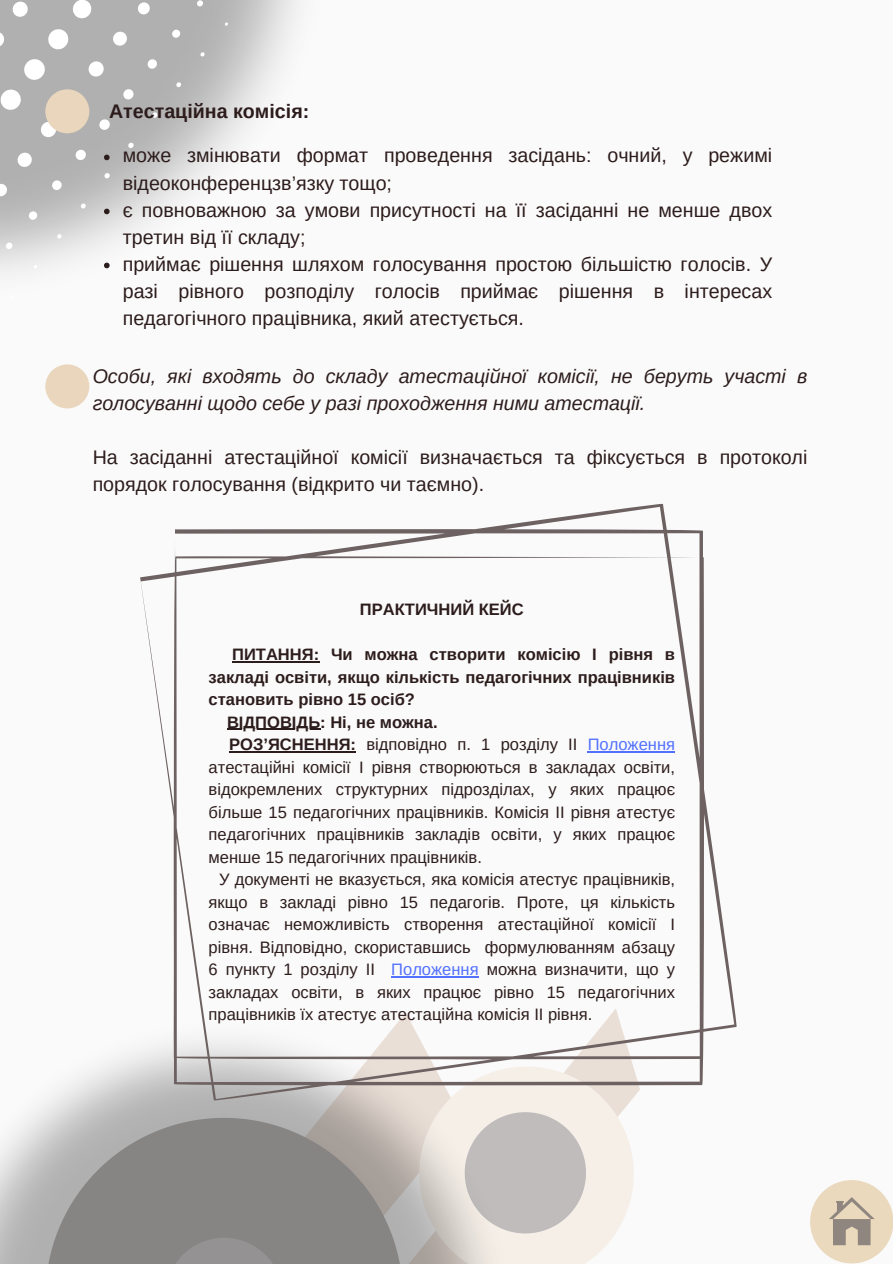
<style>
.page{position:relative;width:893px;height:1264px;background:#fff}
.page>*{position:absolute;margin:0;border:0;box-sizing:border-box;transform-origin:0 0}
.t1{font:19.65px/27px "Arimo";color:#2d1c1c}
.t2{font:italic 19.65px/27px "Arimo";color:#2d1c1c}
.t3{font:700 19.65px "Arimo";color:#2d1c1c}
.t4{font:16.5px/22.5px "Arimo";color:#2d1c1c;text-align:justify}
.t5{font:700 16.5px/22.5px "Arimo";color:#2d1c1c;text-align:justify}
.s1{font-weight:700}
.s2{color:#5271ff}
</style>
<div class="page">
<div style="left:0;top:0;width:892px;height:1263px;background:#fafafa"></div>
<svg style="left:628px;top:1101px;width:6px;height:106px"></svg>
<img style="left:0;top:1055px;width:628px;height:208px">
<svg style="left:56px;top:233px;width:6px;height:6px"></svg>
<svg style="left:175px;top:81px;width:7px;height:7px"></svg>
<svg style="left:200px;top:51px;width:5px;height:6px"></svg>
<svg style="left:224px;top:22px;width:5px;height:4px"></svg>
<svg style="left:5px;top:241px;width:9px;height:9px"></svg>
<svg style="left:170px;top:28px;width:12px;height:11px"></svg>
<svg style="left:196px;top:0;width:8px;height:8px"></svg>
<svg style="left:0;top:0;width:159px;height:221px;background:#bbb"></svg>
<svg style="left:104px;top:263px;width:6px;height:5px"></svg>
<div style="left:45px;top:89px;width:44px;height:44px;background:#e9d6bc;border-radius:50%"></div>
<div style="left:45px;top:364px;width:44px;height:44px;background:#e9d6bc;border-radius:50%"></div>
<svg style="left:140px;top:503px;width:597px;height:598px"></svg>
<hr style="left:232px;top:661px;width:87px;height:1px;background:#2d1c1c">
<hr style="left:227px;top:729px;width:93px;height:1px;background:#2d1c1c">
<hr style="left:229px;top:751px;width:127px;height:1px;background:#2d1c1c">
<hr style="left:587px;top:751px;width:88px;height:1px;background:#5271ff">
<hr style="left:391px;top:976px;width:87px;height:1px;background:#5271ff">
<div style="left:810px;top:1180px;width:82px;height:83px;background:#ebd9bd;border-radius:50%"></div>
<svg style="left:829px;top:1197px;width:45px;height:48px"></svg>
<p class="t3" style="left:109px;top:100px;width:202px">Атестаційна комісія:</p>
<p class="t1" style="left:123px;top:142px;width:651px">може змінювати формат проведення засідань: очний, у режимі відеоконференцзв’язку тощо;</p>
<p class="t1" style="left:123px;top:196px;width:651px">є повноважною за умови присутності на її засіданні не менше двох третин від її складу;</p>
<p class="t1" style="left:123px;top:250px;width:651px;text-align:justify">приймає рішення шляхом голосування простою більшістю голосів. У разі рівного розподілу голосів приймає рішення в інтересах педагогічного працівника, який атестується.</p>
<p class="t2" style="left:93px;top:362px;width:716px">Особи, які входять до складу атестаційної комісії, не беруть участі в голосуванні щодо себе у разі проходження ними атестації.</p>
<p class="t1" style="left:93px;top:443px;width:716px">На засіданні атестаційної комісії визначається та фіксується в протоколі порядок голосування (відкрито чи таємно).</p>
<p class="t5" style="left:360px;top:598px;width:165px">ПРАКТИЧНИЙ КЕЙС</p>
<p class="t5" style="left:208px;top:643px;width:468px;text-indent:24px">ПИТАННЯ: Чи можна створити комісію І рівня в закладі освіти, якщо кількість педагогічних працівників становить рівно 15 осіб?</p>
<p class="t5" style="left:227px;top:710px;width:212px">ВІДПОВІДЬ: Ні, не можна.</p>
<p class="t4" style="left:208px;top:733px;width:468px;text-indent:21px"><span class="s1">РОЗ’ЯСНЕННЯ:</span> відповідно п. 1 розділу ІІ <span class="s2">Положення </span>атестаційні комісії І рівня створюються в закладах освіти, відокремлених структурних підрозділах, у яких працює більше 15 педагогічних працівників. Комісія ІІ рівня атестує педагогічних працівників закладів освіти, у яких працює менше 15 педагогічних працівників.</p>
<p class="t4" style="left:208px;top:868px;width:468px;text-indent:10px">У документі не вказується, яка комісія атестує працівників, якщо в закладі рівно 15 педагогів. Проте, ця кількість означає неможливість створення атестаційної комісії І рівня. Відповідно, скориставшись формулюванням абзацу 6 пункту 1 розділу ІІ <span class="s2">Положення</span> можна визначити, що у закладах освіти, в яких працює рівно 15 педагогічних працівників їх атестує атестаційна комісія ІІ рівня.</p>
</div>
